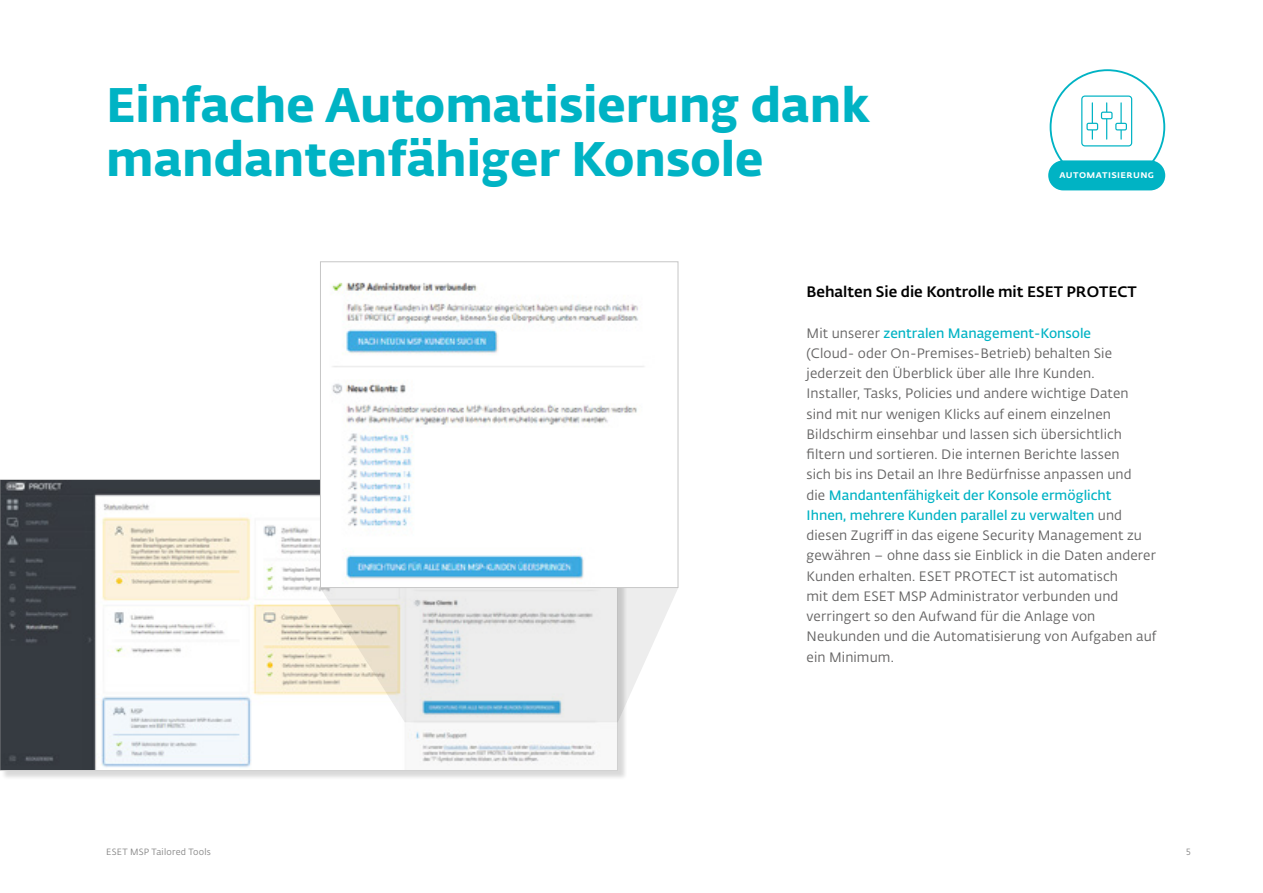
<style>
.page{position:relative;width:1263px;height:893px;background:#fff}
.page>*{position:absolute;margin:0;border:0;box-sizing:border-box;transform-origin:0 0}
.t1{font:48px/54px "Fedra Sans Alt Pro Bold LF";color:#00b3c4}
.t2{font:15px "Fedra Sans Alt Pro Med LF";color:#000}
.t3{font:13.5px/20.2px "Fedra Sans Alt Pro Book LF";letter-spacing:.01em;color:#646363}
.t4{font:13.5px/20.2px "Fedra Sans Alt Pro Demi LF";color:#00b3c4}
.t5{font:10.5px "Fedra Sans Alt Pro Med LF";letter-spacing:.04em;color:#fff}
.t6{font:9px "Fedra Sans Alt Pro Book LF";letter-spacing:.025em;color:#878787}
.s1{font-family:"Fedra Sans Alt Pro Book LF";color:#646363}
</style>
<div class="page">
<div style="left:2px;top:481px;width:625px;height:299px;background:#000;opacity:.15"></div>
<img style="left:2px;top:481px;width:614px;height:288px">
<svg style="left:320px;top:588px;width:358px;height:134px;fill:#ededed"></svg>
<img style="left:322px;top:282px;width:322px;height:304px">
<div style="left:320px;top:261px;width:358px;height:327px;border:1px solid #c6c6c6"></div>
<div style="left:1048px;top:160px;width:117px;height:30px;background:#00b3c4;border-radius:15px"></div>
<svg style="left:1081px;top:95px;width:51px;height:52px"></svg>
<h1 class="t1" style="left:106px;top:75px;width:765px">Einfache Automatisierung dank mandantenfähiger Konsole</h1>
<p class="t5" style="left:1059px;top:167px;width:96px">automatisierung</p>
<p class="t2" style="left:806px;top:280px;width:332px">Behalten Sie die Kontrolle mit ESET PROTECT</p>
<p class="t4" style="left:806px;top:322px;width:286px"><span class="s1">Mit unserer</span> zentralen Management-Konsole</p>
<p class="t3" style="left:806px;top:342px;width:327px">(Cloud- oder On-Premises-Betrieb) behalten Sie jederzeit den Überblick über alle Ihre Kunden.<br>Installer, Tasks, Policies und andere wichtige Daten sind mit nur wenigen Klicks auf einem einzelnen Bildschirm einsehbar und lassen sich übersichtlich filtern und sortieren. Die internen Berichte lassen sich bis ins Detail an Ihre Bedürfnisse anpassen und</p>
<p class="t4" style="left:806px;top:484px;width:317px"><span class="s1">die</span> Mandantenfähigkeit der Konsole ermöglicht<br>Ihnen, mehrere Kunden parallel zu verwalten <span class="s1">und</span></p>
<p class="t3" style="left:806px;top:525px;width:351px">diesen Zugriff in das eigene Security Management zu gewähren – ohne dass sie Einblick in die Daten anderer Kunden erhalten. ESET PROTECT ist automatisch<br>mit dem ESET MSP Administrator verbunden und verringert so den Aufwand für die Anlage von Neukunden und die Automatisierung von Aufgaben auf ein Minimum.</p>
<p class="t6" style="left:106px;top:846px;width:106px">ESET MSP Tailored Tools</p>
<p class="t6" style="left:1186px;top:846px;width:6px">5</p>
</div>
